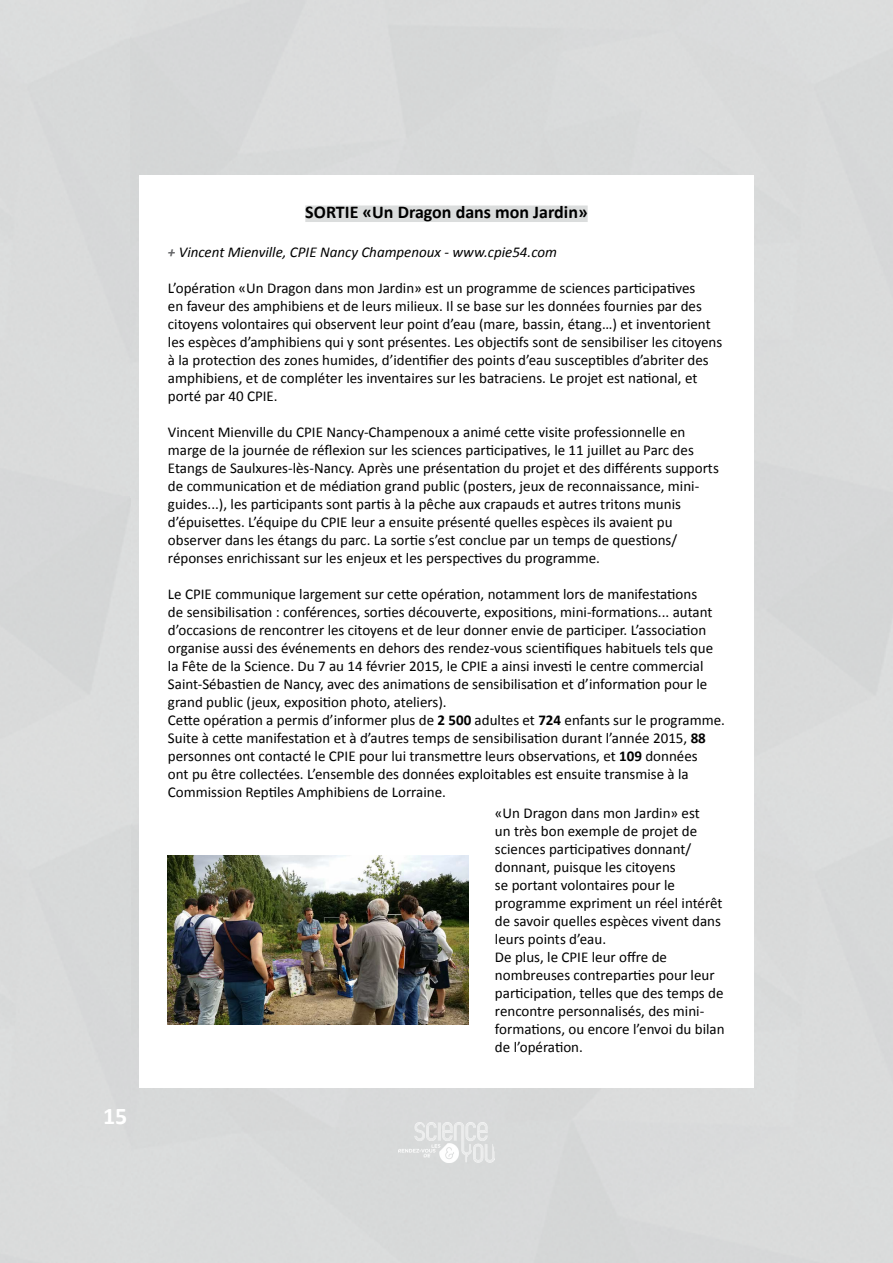
<style>
.page{position:relative;width:893px;height:1263px;background:#fff}
.page>*{position:absolute;margin:0;border:0;box-sizing:border-box;transform-origin:0 0}
.t1{font:700 24px "Calibri";color:#fff}
.t2{font:700 18px "Calibri";color:#000}
.t3{font:15px/18px "Calibri";color:#000}
.t4{font:italic 15px "Calibri";color:#000}
.s1{font-weight:700;color:#636466}
.s2{font-weight:700}
</style>
<div class="page">
<div style="left:305px;top:205px;width:283px;height:17px;background:#dbdddd"></div>
<img style="left:168px;top:855px;width:301px;height:169px">
<img style="left:398px;top:1122px;width:97px;height:40px">
<h1 class="t1" style="left:103px;top:1100px;width:26px">15</h1>
<p class="t2" style="left:305px;top:200px;width:284px">SORTIE «Un Dragon dans mon Jardin»</p>
<p class="t4" style="left:168px;top:242px;width:391px"><span class="s1">+</span> Vincent Mienville, CPIE Nancy Champenoux - www.cpie54.com</p>
<p class="t3" style="left:168px;top:279px;width:556px">L’opération «U n Dragon dans mon Jardin» est un programme de sciences participatives<br>en faveur des amphibiens et de leurs milieux. I l se base sur les données fournies par des citoyens volontaires qui observent leur point d’eau (mare, bassin, étang…) et inventorient les espèces d’amphibiens qui y sont présentes. Les objectifs sont de sensibiliser les citoyens à la protection des zones humides, d’identifier des points d’eau susceptibles d’abriter des amphibiens, et de compléter les inventaires sur les batraciens. Le projet est national, et porté par 40 CPIE .</p>
<p class="t3" style="left:168px;top:423px;width:552px">Vincent Mienville du CPIE Nancy-Champenoux a animé cette visite professionnelle en marge de la journée de réflexion sur les sciences participatives, le 11 juillet au Parc des Etangs de Saulxures-lès-N ancy. Après une présentation du projet et des différents supports de communication et de médiation grand public (posters, jeux de reconnaissance, mini&shy;guides...), les participants sont partis à la pêche aux crapauds et autres tritons munis d’épuisettes. L’équipe du CPIE leur a ensuite présenté quelles espèces ils avaient pu observer dans les étangs du parc. La sortie s’est conclue par un temps de questions/ réponses enrichissant sur les enjeux et les perspectives du programme.</p>
<p class="t3" style="left:168px;top:585px;width:559px">Le CPIE communique largement sur cette opération, notamment lors de manifestations<br>de sensibilisation : conférences, sorties découverte, expositions, mini-formations... autant d’occasions de rencontrer les citoyens et de leur donner envie de participer. L’association organise aussi des événements en dehors des rendez-vous scientifiques habituels tels que la Fête de la Science. Du 7 au 14 février 2015, le CPIE a ainsi investi le centre commercial Saint-Sébastien de Nancy, avec des animations de sensibilisation et d’information pour le grand public (jeux, exposition photo, ateliers).<br>Cette opération a permis d’informer plus de <span class="s2">2 500</span> adultes et <span class="s2">724</span> enfants sur le programme.<br>Suite à cette manifestation et à d’autres temps de sensibilisation durant l’année 2015, <span class="s2">88 </span>personnes ont contacté le CPIE pour lui transmettre leurs observations, et <span class="s2">109</span> données<br>ont pu être collectées. L’ensemble des données exploitables est ensuite transmise à la Commission Reptiles Amphibiens de Lorraine.</p>
<p class="t3" style="left:495px;top:804px;width:231px">«Un Dragon dans mon Jardin» est<br>un très bon exemple de projet de sciences participatives donnant/ donnant, puisque les citoyens<br>se portant volontaires pour le programme expriment un réel intérêt de savoir quelles espèces vivent dans leurs points d’eau.<br>De plus, le CPIE leur offre de nombreuses contreparties pour leur participation, telles que des temps de rencontre personnalisés, des mini&shy;formations, ou encore l’envoi du bilan de l’opération.</p>
</div>
